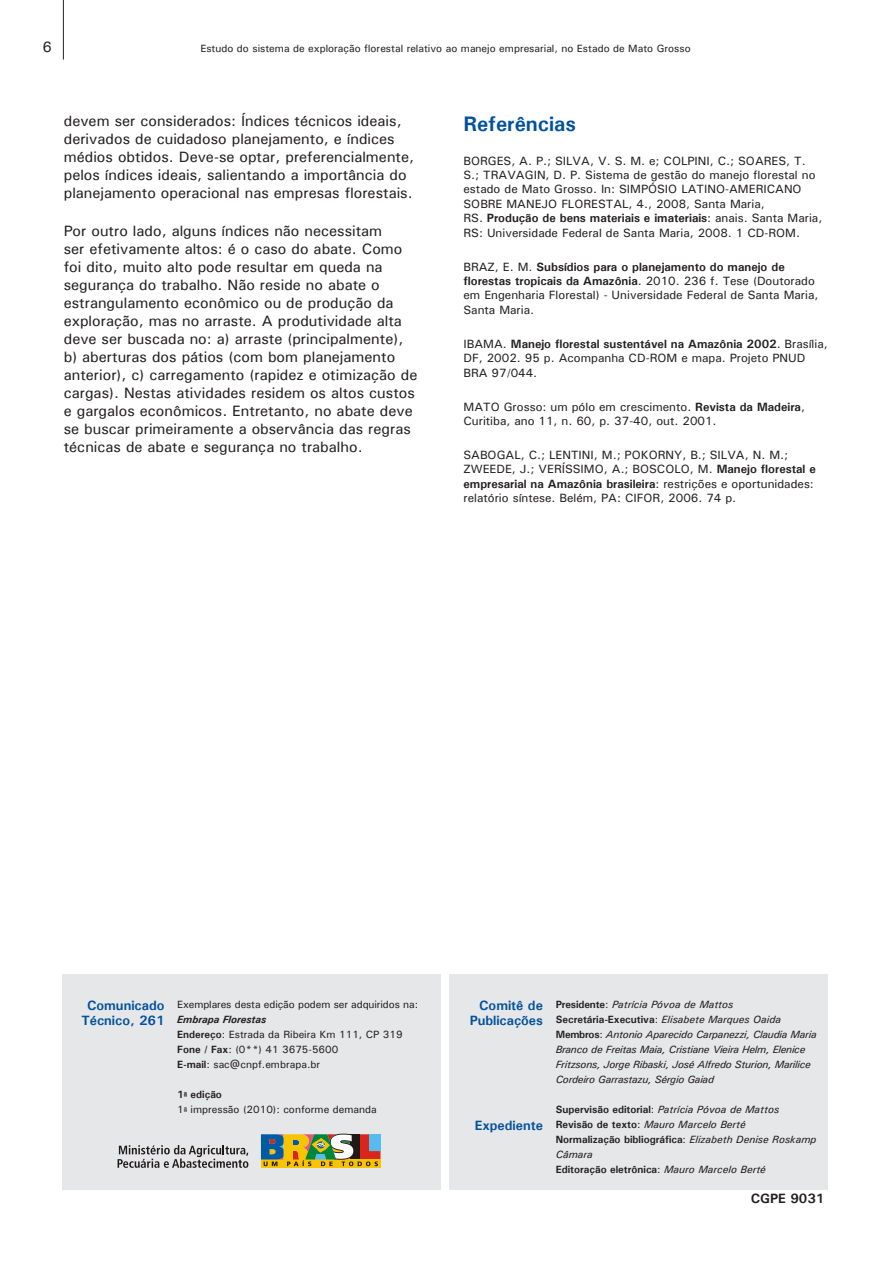
<style>
.page{position:relative;width:893px;height:1263px;background:#fff}
.page>*{position:absolute;margin:0;border:0;box-sizing:border-box;transform-origin:0 0}
.Título_1{font:700 21px "Univers";color:#01519b}
.Corpo_de_texto_1{font:500 15px/18px "Univers";color:#231f20}
.t1{font:700 13.5px/15px "Univers";color:#01519b;text-align:center}
.Nome_do_autor{font:700 13.5px "Univers";color:#231f20}
.Corpo_de_texto_1-2{font:500 12px/14.4px "Univers";color:#231f20}
.t2{font:500 10.5px "Univers";color:#231f20}
.t3{font:italic 500 10.5px/15px "Univers";letter-spacing:-.02em;color:#231f20}
.t4{font:italic 500 10.5px "Univers";color:#231f20}
.t5{font:700 10.5px "Univers";color:#231f20}
.t6{font:italic 700 10.5px "Univers";color:#231f20}
.s1{font-weight:700}
.s2{font-weight:700;font-style:normal}
.s3{font-style:normal}
.s4{font-weight:500}
.s5{font-weight:500;font-style:italic}
</style>
<div class="page">
<hr style="left:63px;top:0;width:1px;height:60px;background:#231f20">
<div style="left:449px;top:975px;width:379px;height:215px;background:#e6e7e9"></div>
<div style="left:62px;top:975px;width:379px;height:215px;background:#e6e7e9"></div>
<svg style="left:261px;top:1166px;width:119px;height:2px"></svg>
<svg style="left:261px;top:1133px;width:119px;height:33px"></svg>
<svg style="left:118px;top:1145px;width:130px;height:23px"></svg>
<p class="Corpo_de_texto_1" style="left:42px;top:38px;width:11px">6</p>
<p class="t2" style="left:200px;top:42px;width:492px">Estudo do sistema de exploração florestal relativo ao manejo empresarial, no Estado de Mato Grosso</p>
<p class="Corpo_de_texto_1" style="left:64px;top:112px;width:352px">devem ser considerados: Índices técnicos ideais, derivados de cuidadoso planejamento, e índices médios obtidos. Deve-se optar, preferencialmente, pelos índices ideais, salientando a importância do planejamento operacional nas empresas florestais.</p>
<p class="Corpo_de_texto_1" style="left:64px;top:222px;width:355px">Por outro lado, alguns índices não necessitam<br>ser efetivamente altos: é o caso do abate. Como foi dito, muito alto pode resultar em queda na segurança do trabalho. Não reside no abate o estrangulamento econômico ou de produção da exploração, mas no arraste. A produtividade alta deve ser buscada no: a) arraste (principalmente), b) aberturas dos pátios (com bom planejamento anterior), c) carregamento (rapidez e otimização de cargas). Nestas atividades residem os altos custos e gargalos econômicos. Entretanto, no abate deve se buscar primeiramente a observância das regras técnicas de abate e segurança no trabalho.</p>
<p class="Título_1" style="left:463px;top:110px;width:114px">Referências</p>
<p class="Corpo_de_texto_1-2" style="left:463px;top:153px;width:360px">BORGES, A. P.; SILVA, V. S. M. e; COLPINI, C.; SOARES, T.<br>S.; TRAVAGIN, D. P. Sistema de gestão do manejo florestal no estado de Mato Grosso. In: SIMPÓSIO LATINO-AMERICANO SOBRE MANEJO FLORESTAL, 4., 2008, Santa Maria,<br>RS. <span class="s1">Produção de bens materiais e imateriais</span>: anais. Santa Maria, RS: Universidade Federal de Santa Maria, 2008. 1 CD-ROM.</p>
<p class="Corpo_de_texto_1-2" style="left:463px;top:259px;width:356px">BRAZ, E. M. <span class="s1">Subsídios para o planejamento do manejo de florestas tropicais da Amazônia</span>. 2010. 236 f. Tese (Doutorado em Engenharia Florestal) - Universidade Federal de Santa Maria, Santa Maria.</p>
<p class="Corpo_de_texto_1-2" style="left:463px;top:336px;width:366px">IBAMA. <span class="s1">Manejo florestal sustentável na Amazônia 2002</span>. Brasília,<br>DF, 2002. 95 p. Acompanha CD-ROM e mapa. Projeto PNUD<br>BRA 97/044.</p>
<p class="Corpo_de_texto_1-2" style="left:463px;top:399px;width:343px">MATO Grosso: um pólo em crescimento. <span class="s1">Revista da Madeira</span>,<br>Curitiba, ano 11, n. 60, p. 37-40, out. 2001.</p>
<p class="Corpo_de_texto_1-2" style="left:463px;top:447px;width:354px">SABOGAL, C.; LENTINI, M.; POKORNY, B.; SILVA, N. M.; ZWEEDE, J.; VERÍSSIMO, A.; BOSCOLO, M. <span class="s1">Manejo florestal e empresarial na Amazônia brasileira</span>: restrições e oportunidades: relatório síntese. Belém, PA: CIFOR, 2006. 74 p.</p>
<p class="t1" style="left:81px;top:998px;width:85px">Comunicado<br>Técnico, 261</p>
<p class="t2" style="left:177px;top:998px;width:242px">Exemplares desta edição podem ser adquiridos na:</p>
<p class="t6" style="left:177px;top:1013px;width:91px">Embrapa Florestas</p>
<p class="t2" style="left:177px;top:1028px;width:227px"><span class="s1">Endereço</span>: Estrada da Ribeira Km 111, CP 319</p>
<p class="t2" style="left:177px;top:1043px;width:163px"><span class="s1">Fone / Fax</span>: (0**) 41 3675-5600</p>
<p class="t2" style="left:177px;top:1058px;width:144px"><span class="s1">E-mail</span>: sac@cnpf.embrapa.br</p>
<p class="t5" style="left:177px;top:1088px;width:46px">1<sup>a</sup> edição</p>
<p class="t2" style="left:177px;top:1103px;width:201px">1<sup>a</sup> impressão (2010): conforme demanda</p>
<p class="t1" style="left:479px;top:998px;width:65px">Comitê de</p>
<p class="t1" style="left:470px;top:1013px;width:75px">Publicações</p>
<p class="t1" style="left:475px;top:1118px;width:70px">Expediente</p>
<p class="t4" style="left:556px;top:998px;width:179px"><span class="s2">Presidente</span><span class="s3">:</span> Patrícia Póvoa de Mattos</p>
<p class="t4" style="left:556px;top:1013px;width:227px"><span class="s2">Secretária-Executiva</span><span class="s3">:</span> Elisabete Marques Oaida</p>
<p class="t3" style="left:556px;top:1027px;width:262px"><span class="s2">Membros</span><span class="s3">:</span> Antonio Aparecido Carpanezzi, Claudia Maria Branco de Freitas Maia, Cristiane Vieira Helm, Elenice Fritzsons, Jorge Ribaski, José Alfredo Sturion, Marilice Cordeiro Garrastazu, Sérgio Gaiad</p>
<p class="t4" style="left:556px;top:1103px;width:225px"><span class="s2">Supervisão editorial</span><span class="s3">:</span> Patrícia Póvoa de Mattos</p>
<p class="t4" style="left:556px;top:1118px;width:191px"><span class="s2">Revisão de texto</span><span class="s3">:</span> Mauro Marcelo Berté</p>
<p class="t3" style="left:556px;top:1132px;width:262px"><span class="s2">Normalização bibliográfica</span><span class="s3">:</span> Elizabeth Denise Roskamp<br>Câmara</p>
<p class="t5" style="left:556px;top:1163px;width:212px">Editoração eletrônica<span class="s4">:</span> <span class="s5">Mauro Marcelo Berté</span></p>
<p class="Nome_do_autor" style="left:751px;top:1190px;width:75px">CGPE 9031</p>
</div>
